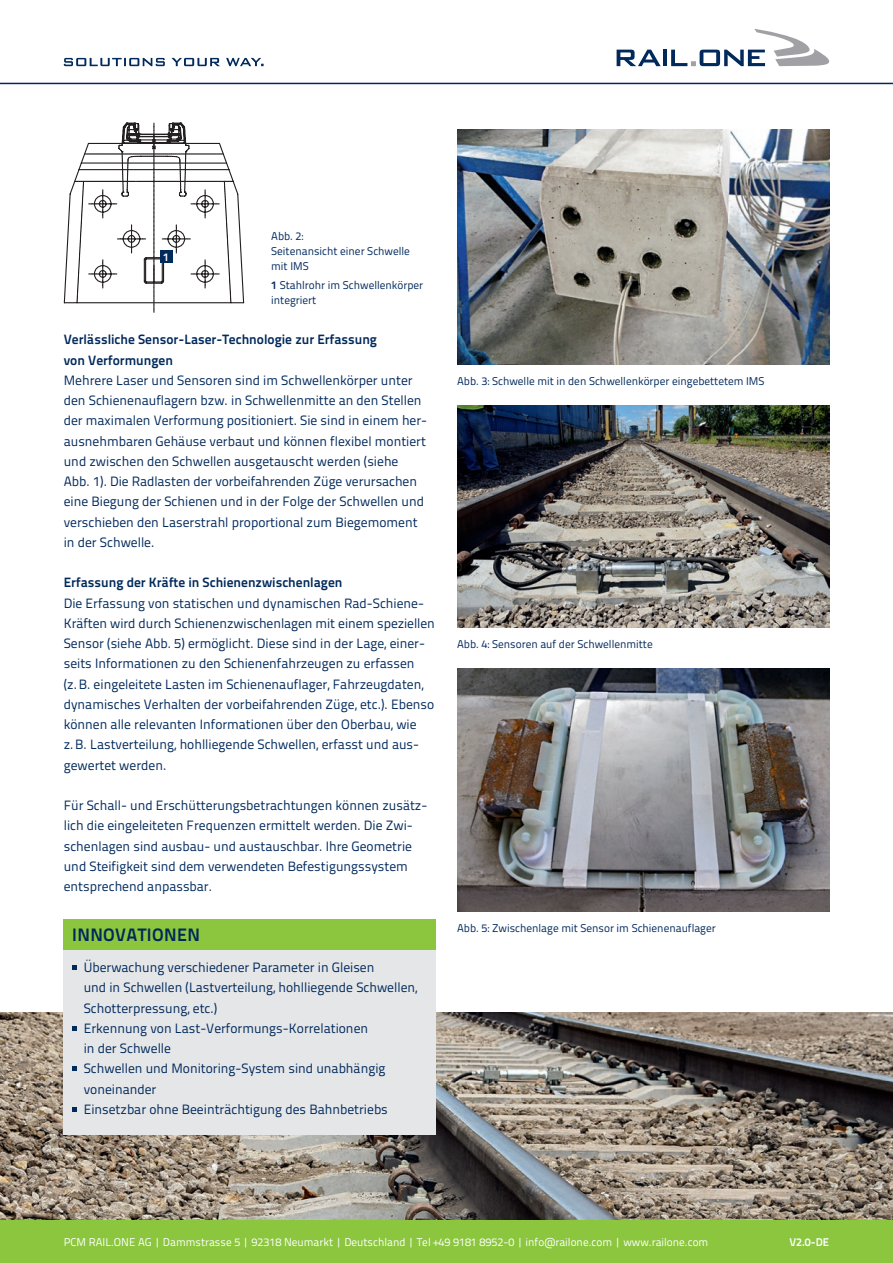
<style>
.page{position:relative;width:893px;height:1263px;background:#fff}
.page>*{position:absolute;margin:0;border:0;box-sizing:border-box;transform-origin:0 0}
.Box___Headline_12_pt{font:700 18px "Titillium Text 22 L";letter-spacing:.02em;color:#00295c}
.Body_text_9_5_pt_blu{font:13.5px/20.2px "Titillium Text 22 L";color:#00295c}
.Box___Body_text_9_5p{font:13.5px/20.2px "Titillium Text 22 L";color:#00295c}
.Body_text_9_5_pt_blu-2{font:700 13.5px/20.2px "Titillium Text 22 L";color:#00295c}
.Body_text_7_5_pt_blu{font:11.25px/15px "Titillium Text 22 L";color:#00295c}
.Body_text_7_5_pt_whi{font:11.25px "Titillium Text 22 L";color:#fff}
.copy{font:700 11.25px "Titillium Text 22 L";color:#fff}
.Body_text_9_5_pt_blu-3{font:700 11.25px "Titillium Text 22 L";color:#fff}
.s1{font-weight:700}
</style>
<div class="page">
<img style="left:0;top:1013px;width:893px;height:207px">
<svg style="left:64px;top:58px;width:200px;height:8px"></svg>
<hr style="left:0;top:83px;width:893px;height:1px;background:#00295c">
<svg style="left:617px;top:50px;width:44px;height:16px"></svg>
<hr style="left:663px;top:50px;width:4px;height:16px;background:#00295c">
<svg style="left:671px;top:29px;width:158px;height:37px"></svg>
<div style="left:64px;top:950px;width:372px;height:184px;background:#e5e6e8"></div>
<svg style="left:72px;top:965px;width:5px;height:5px"></svg>
<svg style="left:72px;top:1026px;width:5px;height:4px"></svg>
<svg style="left:72px;top:1066px;width:5px;height:5px"></svg>
<svg style="left:72px;top:1107px;width:5px;height:4px"></svg>
<div style="left:64px;top:919px;width:372px;height:31px;background:#8bc63e"></div>
<div style="left:0;top:1220px;width:893px;height:43px;background:#8bc63e"></div>
<img style="left:457px;top:405px;width:372px;height:223px">
<img style="left:457px;top:668px;width:372px;height:243px">
<img style="left:457px;top:130px;width:372px;height:234px">
<svg style="left:64px;top:123px;width:180px;height:190px"></svg>
<div style="left:160px;top:250px;width:13px;height:13px;background:#00295c"></div>
<p class="Body_text_9_5_pt_blu-3" style="left:163px;top:248px;width:7px">1</p>
<p class="Body_text_7_5_pt_blu" style="left:271px;top:227px;width:140px">Abb. 2:<br>Seitenansicht einer Schwelle mit IMS</p>
<p class="Body_text_7_5_pt_blu" style="left:271px;top:277px;width:153px"><span class="s1">1</span> Stahlrohr im Schwellenkörper integriert</p>
<p class="Body_text_9_5_pt_blu-2" style="left:64px;top:329px;width:315px">Verlässliche Sensor-Laser-Technologie zur Erfassung von Verformungen</p>
<p class="Body_text_9_5_pt_blu" style="left:64px;top:369px;width:365px">Mehrere Laser und Sensoren sind im Schwellenkörper unter den Schienenauflagern bzw. in Schwellenmitte an den Stellen der maximalen Verformung positioniert. Sie sind in einem her&shy;ausnehmbaren Gehäuse verbaut und können flexibel montiert und zwischen den Schwellen ausgetauscht werden (siehe Abb. 1). Die Radlasten der vorbeifahrenden Züge verursachen eine Biegung der Schienen und in der Folge der Schwellen und verschieben den Laserstrahl proportional zum Biegemoment in der Schwelle.</p>
<p class="Body_text_9_5_pt_blu-2" style="left:64px;top:572px;width:280px">Erfassung der Kräfte in Schienenzwischenlagen</p>
<p class="Body_text_9_5_pt_blu" style="left:64px;top:592px;width:373px">Die Erfassung von statischen und dynamischen Rad-Schiene-Kräften wird durch Schienenzwischenlagen mit einem speziellen Sensor (siehe Abb. 5) ermöglicht. Diese sind in der Lage, einer&shy;seits Informationen zu den Schienenfahrzeugen zu erfassen (z.B. eingeleitete Lasten im Schienenauflager, Fahrzeugdaten, dynamisches Verhalten der vorbeifahrenden Züge, etc.). Ebenso können alle relevanten Informationen über den Oberbau, wie z.B. Lastverteilung, hohlliegende Schwellen, erfasst und aus&shy;gewertet werden.</p>
<p class="Body_text_9_5_pt_blu" style="left:64px;top:794px;width:365px">Für Schall- und Erschütterungsbetrachtungen können zusätz&shy;lich die eingeleiteten Frequenzen ermittelt werden. Die Zwi&shy;schenlagen sind ausbau- und austauschbar. Ihre Geometrie und Steifigkeit sind dem verwendeten Befestigungssystem entsprechend anpassbar.</p>
<p class="Box___Headline_12_pt" style="left:72px;top:921px;width:129px">INNOVATIONEN</p>
<p class="Box___Body_text_9_5p" style="left:84px;top:956px;width:335px">Überwachung verschiedener Parameter in Gleisen<br>und in Schwellen (Lastverteilung, hohlliegende Schwellen,<br>Schotterpressung, etc.)</p>
<p class="Box___Body_text_9_5p" style="left:84px;top:1017px;width:286px">Erkennung von Last-Verformungs-Korrelationen in der Schwelle</p>
<p class="Box___Body_text_9_5p" style="left:84px;top:1058px;width:303px">Schwellen und Monitoring-System sind unabhängig voneinander</p>
<p class="Box___Body_text_9_5p" style="left:84px;top:1098px;width:306px">Einsetzbar ohne Beeinträchtigung des Bahnbetriebs</p>
<p class="Body_text_7_5_pt_blu" style="left:457px;top:373px;width:309px">Abb. 3: Schwelle mit in den Schwellenkörper eingebettetem IMS</p>
<p class="Body_text_7_5_pt_blu" style="left:457px;top:636px;width:197px">Abb. 4: Sensoren auf der Schwellenmitte</p>
<p class="Body_text_7_5_pt_blu" style="left:457px;top:919px;width:260px">Abb. 5: Zwischenlage mit Sensor im Schienenauflager</p>
<p class="Body_text_7_5_pt_whi" style="left:64px;top:1234px;width:646px">PCM RAIL.ONE AG | Dammstrasse 5 | 92318 Neumarkt | Deutschland | Tel +49 9181 8952-0 | info@railone.com | www.railone.com</p>
<p class="copy" style="left:789px;top:1233px;width:41px">V2.0-DE</p>
</div>
